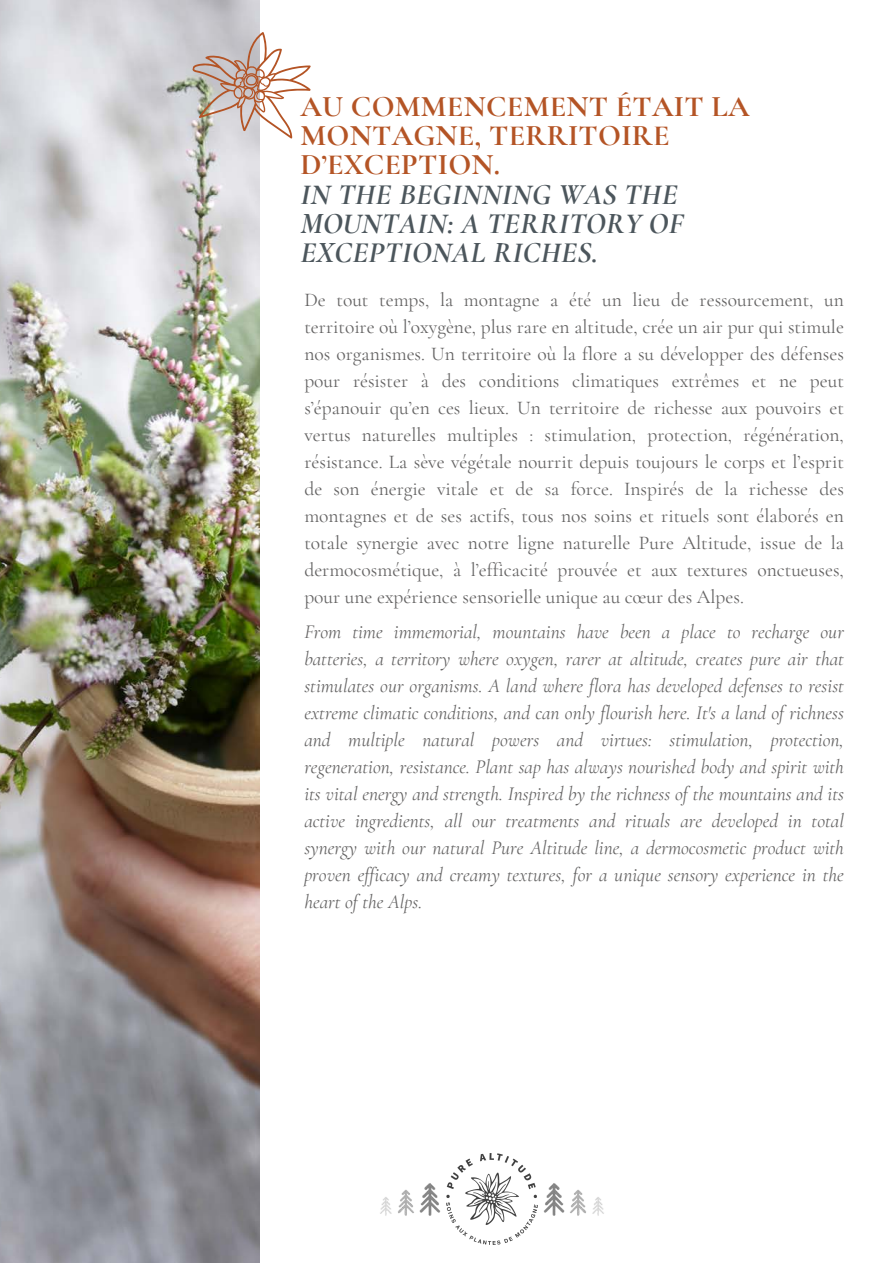
<style>
.page{position:relative;width:893px;height:1264px;background:#fff}
.page>*{position:absolute;margin:0;border:0;box-sizing:border-box;transform-origin:0 0}
.t1{font:italic 700 30px/29.2px "Cormorant Garamond";letter-spacing:.01em;color:#4c565c}
.t2{font:700 30px/29.2px "Cormorant Garamond";letter-spacing:.01em;color:#b45425}
.t3{font:19.5px/27px "Cormorant Garamond";color:#646363;text-align:justify}
.t4{font:italic 19.5px/27px "Cormorant Garamond";color:#646363;text-align:justify}
</style>
<div class="page">
<img style="left:446px;top:1153px;width:91px;height:91px">
<img style="left:537px;top:1183px;width:67px;height:33px">
<img style="left:380px;top:1183px;width:61px;height:33px">
<img style="left:0;top:0;width:260px;height:1262px">
<svg style="left:182px;top:20px;width:129px;height:123px"></svg>
<p class="t2" style="left:300px;top:92px;width:450px">AU COMMENCEMENT ÉTAIT LA<br>MONTAGNE, TERRITOIRE<br>D’EXCEPTION.</p>
<p class="t1" style="left:300px;top:179px;width:384px">IN THE BEGINNING WAS THE<br>MOUNTAIN: A TERRITORY OF<br>EXCEPTIONAL RICHES.</p>
<p class="t3" style="left:304px;top:286px;width:541px">De tout temps, la montagne a été un lieu de ressourcement, un territoire où l’oxygène, plus rare en altitude, crée un air pur qui stimule nos organismes. Un territoire où la flore a su développer des défenses pour résister à des conditions climatiques extrêmes et ne peut s’épanouir qu’en ces lieux. Un territoire de richesse aux pouvoirs et vertus naturelles multiples : stimulation, protection, régénération, résistance. La sève végétale nourrit depuis toujours le corps et l’esprit de son énergie vitale et de sa force. Inspirés de la richesse des montagnes et de ses actifs, tous nos soins et rituels sont élaborés en totale synergie avec notre ligne naturelle Pure Altitude, issue de la dermocosmétique, à l’efficacité prouvée et aux textures onctueuses, pour une expérience sensorielle unique au cœur des Alpes.</p>
<p class="t4" style="left:304px;top:618px;width:541px">From time immemorial, mountains have been a place to recharge our batteries, a territory where oxygen, rarer at altitude, creates pure air that stimulates our organisms. A land where flora has developed defenses to resist extreme climatic conditions, and can only flourish here. It's a land of richness and multiple natural powers and virtues: stimulation, protection, regeneration, resistance. Plant sap has always nourished body and spirit with its vital energy and strength. Inspired by the richness of the mountains and its active ingredients, all our treatments and rituals are developed in total synergy with our natural Pure Altitude line, a dermocosmetic product with proven efficacy and creamy textures, for a unique sensory experience in the heart of the Alps.</p>
</div>
